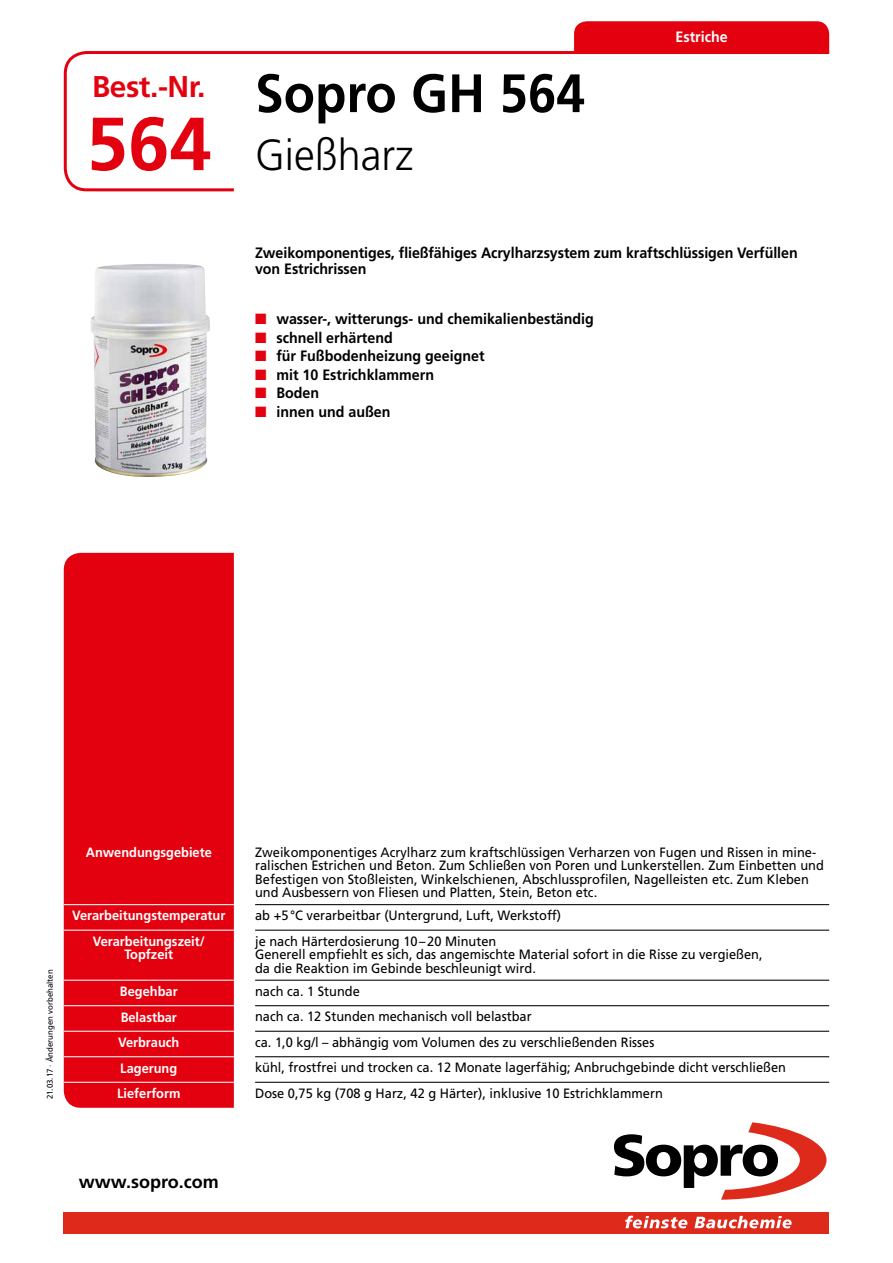
<style>
.page{position:relative;width:893px;height:1263px;background:#fff}
.page>*{position:absolute;margin:0;border:0;box-sizing:border-box;transform-origin:0 0}
.t1{font:700 75px "Frutiger LT";color:#e3000f}
.t2{font:700 54px "Frutiger LT";color:#000;scale:.95 1}
.t3{font:300 43.5px "Frutiger LT";color:#000;scale:.95 1}
.t4{font:700 30px "Frutiger LT";letter-spacing:-.015em;color:#e3000f}
.t5{font:700 18px "Frutiger LT";color:#000}
.t6{font:700 15px/16.5px "Frutiger LT";color:#000;scale:.95 1}
.t7{font:700 15px "Frutiger LT";color:#fff;scale:.95 1}
.t8{font:13.5px/13.5px "Frutiger LT";color:#000;scale:.95 1}
.t9{font:700 13.5px/13.5px "Frutiger LT";color:#fff;text-align:center;scale:.95 1}
.t10{font:8.25px "Frutiger LT";color:#000;scale:.95 1}
.s1{color:#e3000f}
</style>
<div class="page">
<div style="left:64px;top:1212px;width:765px;height:21px;background:#dd2a1b"></div>
<svg style="left:625px;top:1216px;width:62px;height:12px"></svg>
<svg style="left:694px;top:1216px;width:98px;height:12px"></svg>
<svg style="left:614px;top:1122px;width:212px;height:78px"></svg>
<div style="left:574px;top:21px;width:255px;height:29px;background:#e3000f"></div>
<svg style="left:63px;top:50px;width:767px;height:142px"></svg>
<div style="left:64px;top:553px;width:170px;height:555px;background:#e3000f"></div>
<hr style="left:64px;top:904px;width:170px;height:1px;background:#fff">
<hr style="left:64px;top:930px;width:170px;height:1px;background:#fff">
<hr style="left:64px;top:980px;width:170px;height:1px;background:#fff">
<hr style="left:64px;top:1005px;width:170px;height:1px;background:#fff">
<hr style="left:64px;top:1031px;width:170px;height:1px;background:#fff">
<hr style="left:64px;top:1056px;width:170px;height:1px;background:#fff">
<hr style="left:64px;top:1082px;width:170px;height:1px;background:#fff">
<hr style="left:255px;top:904px;width:574px;height:1px;background:#000">
<hr style="left:255px;top:930px;width:574px;height:1px;background:#000">
<hr style="left:255px;top:980px;width:574px;height:1px;background:#000">
<hr style="left:255px;top:1005px;width:574px;height:1px;background:#000">
<hr style="left:255px;top:1031px;width:574px;height:1px;background:#000">
<hr style="left:255px;top:1056px;width:574px;height:1px;background:#000">
<hr style="left:255px;top:1082px;width:574px;height:1px;background:#000">
<img style="left:91px;top:264px;width:119px;height:213px">
<h3 class="t4" style="left:92px;top:69px;width:115px">Best.-Nr.</h3>
<h1 class="t1" style="left:86px;top:100px;width:127px">564</h1>
<h2 class="t2" style="left:255px;top:62px;width:349px">Sopro GH 564</h2>
<h3 class="t3" style="left:255px;top:130px;width:168px">Gießharz</h3>
<p class="t7" style="left:675px;top:28px;width:57px">Estriche</p>
<p class="t6" style="left:255px;top:244px;width:573px">Zweikomponentiges, fließfähiges Acrylharzsystem zum kraftschlüssigen Verfüllen von Estrichrissen</p>
<p class="t6" style="left:255px;top:310px;width:358px"><span class="s1">■</span> wasser-, witterungs- und chemikalienbeständig</p>
<p class="t6" style="left:255px;top:329px;width:146px"><span class="s1">■</span> schnell erhärtend</p>
<p class="t6" style="left:255px;top:348px;width:243px"><span class="s1">■</span> für Fußbodenheizung geeignet</p>
<p class="t6" style="left:255px;top:366px;width:190px"><span class="s1">■</span> mit 10 Estrichklammern</p>
<p class="t6" style="left:255px;top:385px;width:69px"><span class="s1">■</span> Boden</p>
<p class="t6" style="left:255px;top:404px;width:144px"><span class="s1">■</span> innen und außen</p>
<p class="t10" style="left:45px;top:1099px;width:138px;rotate:-90deg">21.03.17 · Änderungen vorbehalten</p>
<p class="t9" style="left:86px;top:845px;width:134px">Anwendungsgebiete</p>
<p class="t8" style="left:255px;top:845px;width:600px">Zweikomponentiges Acrylharz zum kraftschlüssigen Verharzen von Fugen und Rissen in mine&shy;ralischen Estrichen und Beton. Zum Schließen von Poren und Lunkerstellen. Zum Einbetten und Befestigen von Stoßleisten, Winkelschienen, Abschlussprofilen, Nagelleisten etc. Zum Kleben und Ausbessern von Fliesen und Platten, Stein, Beton etc.</p>
<p class="t9" style="left:72px;top:909px;width:163px">Verarbeitungstemperatur</p>
<p class="t8" style="left:255px;top:909px;width:324px">ab +5°C verarbeitbar (Untergrund, Luft, Werkstoff)</p>
<p class="t9" style="left:93px;top:934px;width:119px">Verarbeitungszeit/<br>Topfzeit</p>
<p class="t8" style="left:255px;top:934px;width:536px">je nach Härterdosierung 10–20 Minuten<br>Generell empfiehlt es sich, das angemischte Material sofort in die Risse zu vergießen, da die Reaktion im Gebinde beschleunigt wird.</p>
<p class="t9" style="left:120px;top:984px;width:62px">Begehbar</p>
<p class="t8" style="left:255px;top:984px;width:112px">nach ca. 1 Stunde</p>
<p class="t9" style="left:121px;top:1010px;width:61px">Belastbar</p>
<p class="t8" style="left:255px;top:1010px;width:293px">nach ca. 12 Stunden mechanisch voll belastbar</p>
<p class="t9" style="left:118px;top:1036px;width:66px">Verbrauch</p>
<p class="t8" style="left:255px;top:1035px;width:422px">ca. 1,0 kg/l – abhängig vom Volumen des zu verschließenden Risses</p>
<p class="t9" style="left:120px;top:1061px;width:62px">Lagerung</p>
<p class="t8" style="left:255px;top:1061px;width:560px">kühl, frostfrei und trocken ca. 12 Monate lagerfähig; Anbruchgebinde dicht verschließen</p>
<p class="t9" style="left:117px;top:1087px;width:68px">Lieferform</p>
<p class="t8" style="left:255px;top:1086px;width:431px">Dose 0,75 kg (708 g Harz, 42 g Härter), inklusive 10 Estrichklammern</p>
<h3 class="t5" style="left:79px;top:1171px;width:141px">www.sopro.com</h3>
</div>
